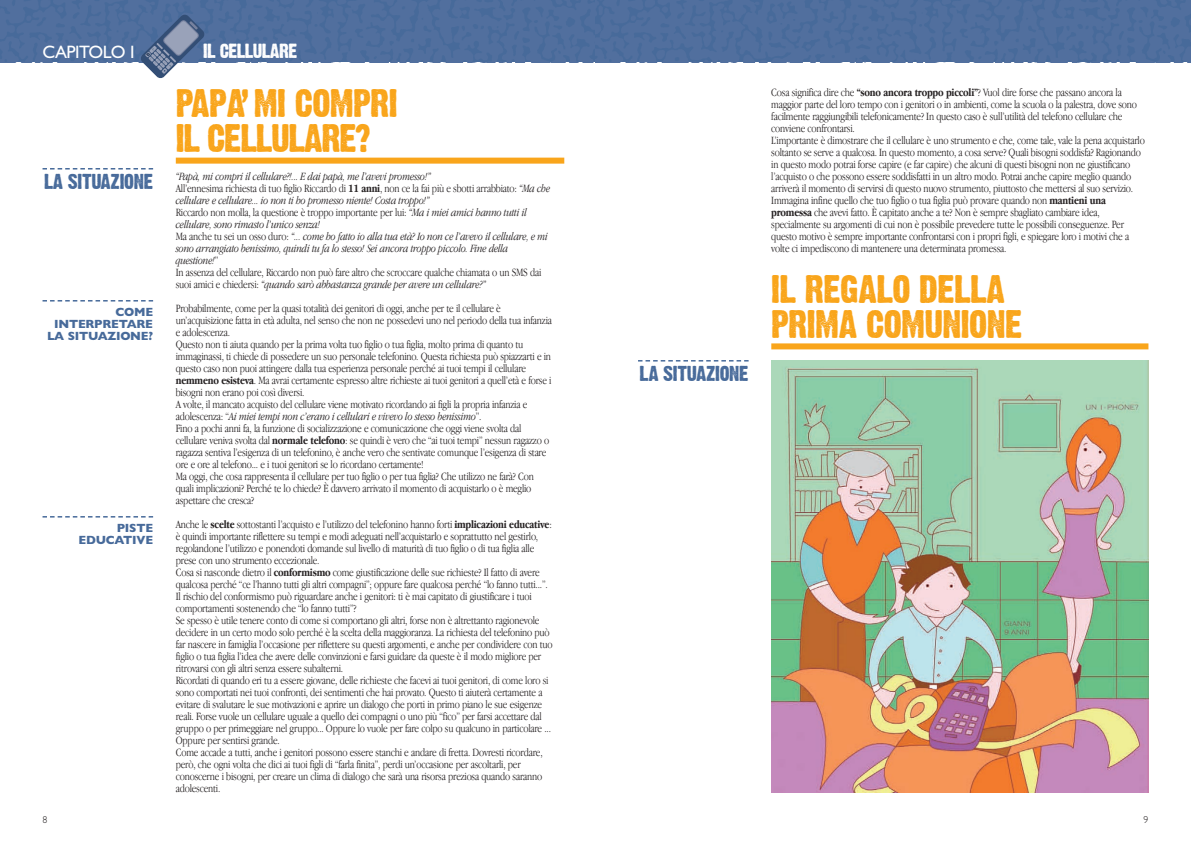
<style>
.page{position:relative;width:1191px;height:842px;background:#fff}
.page>*{position:absolute;margin:0;border:0;box-sizing:border-box;transform-origin:0 0}
.t1{font:35px/35px "Dirty Headline";letter-spacing:-.015em;color:#f9a51b}
.t2{font:35px/35px "Dirty Headline";letter-spacing:-.035em;color:#f9a51b}
.t3{font:19px "Dirty Headline";letter-spacing:-.015em;color:#476a9a}
.t4{font:18px "Dirty Headline";letter-spacing:-.03em;color:#fff}
.t5{font:18px "Gill Sans";letter-spacing:-.03em;color:#fff}
.t6{font:700 12px/12px "Gill Sans";letter-spacing:-.02em;color:#476a9a;text-align:right}
.t7{font:300 11.5px/12px "Apple Garamond";letter-spacing:-.015em;color:#231f20}
.t8{font:italic 300 11.5px/12px "Apple Garamond";letter-spacing:-.015em;color:#231f20}
.t9{font:300 10px "Gill Sans";color:#231f20}
.s1{font-style:normal}
.s2{font-weight:700;font-style:normal}
.s3{font-weight:700}
.s4{font-style:italic}
</style>
<div class="page">
<svg style="left:43px;top:168px;width:110px;height:2px"></svg>
<svg style="left:638px;top:360px;width:110px;height:2px"></svg>
<svg style="left:43px;top:300px;width:110px;height:2px"></svg>
<svg style="left:43px;top:516px;width:110px;height:2px"></svg>
<img style="left:0;top:1px;width:595px;height:61px">
<div style="left:595px;top:1px;width:595px;height:61px;background:#516f9e"></div>
<svg style="left:140px;top:14px;width:65px;height:65px"></svg>
<div style="left:176px;top:158px;width:388px;height:6px;background:#f9a51b"></div>
<div style="left:771px;top:343px;width:377px;height:6px;background:#f9a51b"></div>
<img style="left:771px;top:360px;width:377px;height:432px">
<h3 class="t5" style="left:43px;top:41px;width:94px">CAPITOLO I</h3>
<h3 class="t4" style="left:203px;top:42px;width:95px">IL CELLULARE</h3>
<h2 class="t3" style="left:44px;top:172px;width:110px">LA SITUAZIONE</h2>
<p class="t6" style="left:47px;top:306px;width:108px">COME<br>INTERPRETARE<br>LA SITUAZIONE?</p>
<p class="t6" style="left:79px;top:522px;width:76px">PISTE<br>EDUCATIVE</p>
<p class="t9" style="left:43px;top:814px;width:6px">8</p>
<h1 class="t2" style="left:176px;top:87px;width:223px">PAPA MI COMPRI<br>IL CELLULARE?!</h1>
<h1 class="t1" style="left:241px;top:67px;width:9px">,</h1>
<p class="t8" style="left:176px;top:170px;width:376px">“Papà, mi compri il cellulare?!... E dai papà, me l’avevi promesso!”<br><span class="s1">All’ennesima richiesta di tuo figlio Riccardo di</span> <span class="s2">11 anni</span><span class="s1">, non ce la fai più e sbotti arrabbiato:</span> “Ma che cellulare e cellulare... io non ti ho promesso niente! Costa troppo!”<br><span class="s1">Riccardo non molla, la questione è troppo importante per lui:</span> “Ma i miei amici hanno tutti il cellulare, sono rimasto l’unico senza!<br><span class="s1">Ma anche tu sei un osso duro:</span> “... come ho fatto io alla tua età? Io non ce l’avevo il cellulare, e mi sono arrangiato benissimo, quindi tu fa lo stesso! Sei ancora troppo piccolo. Fine della questione!<span class="s1">”<br>In assenza del cellulare, Riccardo non può fare altro che scroccare qualche chiamata o un SMS dai suoi amici e chiedersi:</span> “quando sarò abbastanza grande per avere un cellulare?”</p>
<p class="t7" style="left:176px;top:302px;width:378px">Probabilmente, come per la quasi totalità dei genitori di oggi, anche per te il cellulare è un’acquisizione fatta in età adulta, nel senso che non ne possedevi uno nel periodo della tua infanzia e adolescenza.<br>Questo non ti aiuta quando per la prima volta tuo figlio o tua figlia, molto prima di quanto tu immaginassi, ti chiede di possedere un suo personale telefonino. Questa richiesta può spiazzarti e in questo caso non puoi attingere dalla tua esperienza personale perché ai tuoi tempi il cellulare <span class="s3">nemmeno esisteva</span>. Ma avrai certamente espresso altre richieste ai tuoi genitori a quell’età e forse i bisogni non erano poi così diversi.<br>A volte, il mancato acquisto del cellulare viene motivato ricordando ai figli la propria infanzia e adolescenza: “<span class="s4">Ai miei tempi non c’erano i cellulari e vivevo lo stesso benissimo</span>”.<br>Fino a pochi anni fa, la funzione di socializzazione e comunicazione che oggi viene svolta dal cellulare veniva svolta dal <span class="s3">normale telefono</span>: se quindi è vero che “ai tuoi tempi” nessun ragazzo o ragazza sentiva l’esigenza di un telefonino, è anche vero che sentivate comunque l’esigenza di stare ore e ore al telefono... e i tuoi genitori se lo ricordano certamente!<br>Ma oggi, che cosa rappresenta il cellulare per tuo figlio o per tua figlia? Che utilizzo ne farà? Con quali implicazioni? Perché te lo chiede? È davvero arrivato il momento di acquistarlo o è meglio aspettare che cresca?</p>
<p class="t7" style="left:176px;top:518px;width:378px">Anche le <span class="s3">scelte</span> sottostanti l’acquisto e l’utilizzo del telefonino hanno forti <span class="s3">implicazioni educative</span>: è quindi importante riflettere su tempi e modi adeguati nell’acquistarlo e soprattutto nel gestirlo, regolandone l’utilizzo e ponendoti domande sul livello di maturità di tuo figlio o di tua figlia alle prese con uno strumento eccezionale.<br>Cosa si nasconde dietro il <span class="s3">conformismo</span> come giustificazione delle sue richieste? Il fatto di avere qualcosa perché “ce l’hanno tutti gli altri compagni”; oppure fare qualcosa perché “lo fanno tutti...”.<br>Il rischio del conformismo può riguardare anche i genitori: ti è mai capitato di giustificare i tuoi comportamenti sostenendo che “lo fanno tutti”?<br>Se spesso è utile tenere conto di come si comportano gli altri, forse non è altrettanto ragionevole decidere in un certo modo solo perché è la scelta della maggioranza. La richiesta del telefonino può far nascere in famiglia l’occasione per riflettere su questi argomenti, e anche per condividere con tuo figlio o tua figlia l’idea che avere delle convinzioni e farsi guidare da queste è il modo migliore per ritrovarsi con gli altri senza essere subalterni.<br>Ricordati di quando eri tu a essere giovane, delle richieste che facevi ai tuoi genitori, di come loro si sono comportati nei tuoi confronti, dei sentimenti che hai provato. Questo ti aiuterà certamente a evitare di svalutare le sue motivazioni e aprire un dialogo che porti in primo piano le sue esigenze reali. Forse vuole un cellulare uguale a quello dei compagni o uno più “fico” per farsi accettare dal gruppo o per primeggiare nel gruppo... Oppure lo vuole per fare colpo su qualcuno in particolare ...<br>Oppure per sentirsi grande.<br>Come accade a tutti, anche i genitori possono essere stanchi e andare di fretta. Dovresti ricordare, però, che ogni volta che dici ai tuoi figli di “farla finita”, perdi un’occasione per ascoltarli, per conoscerne i bisogni, per creare un clima di dialogo che sarà una risorsa preziosa quando saranno adolescenti.</p>
<h2 class="t3" style="left:639px;top:364px;width:110px">LA SITUAZIONE</h2>
<p class="t7" style="left:771px;top:86px;width:375px">Cosa significa dire che <span class="s3">“sono ancora troppo piccoli”</span>? Vuol dire forse che passano ancora la maggior parte del loro tempo con i genitori o in ambienti, come la scuola o la palestra, dove sono facilmente raggiungibili telefonicamente? In questo caso è sull’utilità del telefono cellulare che conviene confrontarsi.<br>L’importante è dimostrare che il cellulare è uno strumento e che, come tale, vale la pena acquistarlo soltanto se serve a qualcosa. In questo momento, a cosa serve? Quali bisogni soddisfa? Ragionando in questo modo potrai forse capire (e far capire) che alcuni di questi bisogni non ne giustificano l’acquisto o che possono essere soddisfatti in un altro modo. Potrai anche capire meglio quando arriverà il momento di servirsi di questo nuovo strumento, piuttosto che mettersi al suo servizio.<br>Immagina infine quello che tuo figlio o tua figlia può provare quando non <span class="s3">mantieni una promessa</span> che avevi fatto. È capitato anche a te? Non è sempre sbagliato cambiare idea, specialmente su argomenti di cui non è possibile prevedere tutte le possibili conseguenze. Per questo motivo è sempre importante confrontarsi con i propri figli, e spiegare loro i motivi che a volte ci impediscono di mantenere una determinata promessa.</p>
<h1 class="t1" style="left:771px;top:273px;width:253px">IL REGALO DELLA<br>PRIMA COMUNIONE</h1>
<p class="t9" style="left:1143px;top:814px;width:6px">9</p>
</div>
